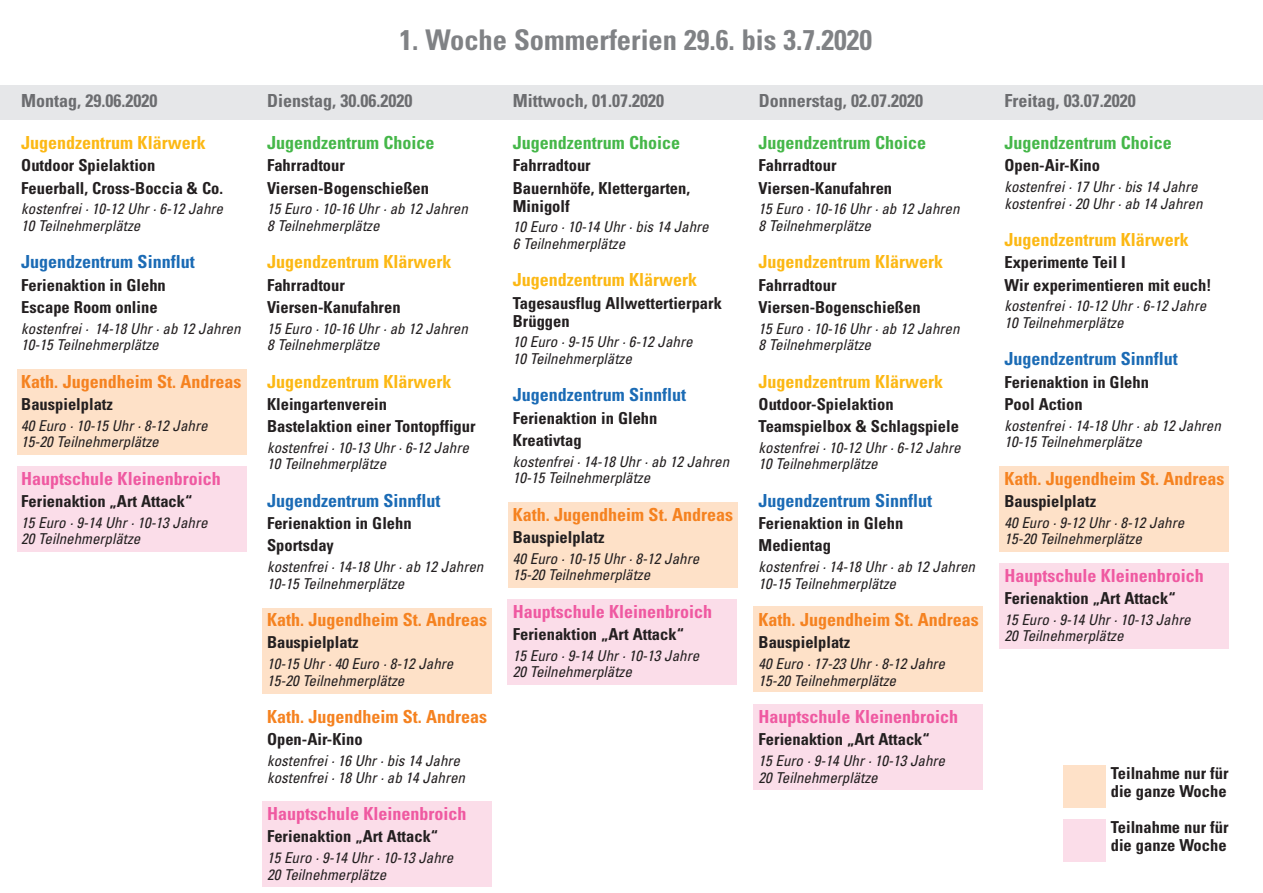
<style>
.page{position:relative;width:1263px;height:893px;background:#fff}
.page>*{position:absolute;margin:0;border:0;box-sizing:border-box;transform-origin:0 0}
.t1{font:700 condensed 28.5px "Univers";color:#808285}
.t2{font:700 condensed 18px "Univers";color:#f58220}
.t3{font:700 condensed 18px "Univers";color:#fcb814}
.t4{font:700 condensed 18px "Univers";color:#ef59a1}
.t5{font:700 condensed 18px "Univers";color:#1b6bb5}
.t6{font:700 condensed 18px "Univers";color:#6c6d70}
.t7{font:700 condensed 18px "Univers";color:#45b749}
.t8{font:700 condensed 16.5px/22.2px "Univers";color:#231f20}
.t9{font:italic condensed 15px/16.5px "Univers";color:#231f20}
</style>
<div class="page">
<div style="left:17px;top:370px;width:230px;height:85px;background:#fee1c8"></div>
<div style="left:508px;top:502px;width:229px;height:86px;background:#fee1c8"></div>
<div style="left:262px;top:608px;width:230px;height:85px;background:#fee1c8"></div>
<div style="left:753px;top:606px;width:230px;height:85px;background:#fee1c8"></div>
<div style="left:999px;top:467px;width:229px;height:85px;background:#fee1c8"></div>
<div style="left:0;top:85px;width:1263px;height:34px;background:#e6e7e9"></div>
<div style="left:17px;top:467px;width:230px;height:85px;background:#fbdde9"></div>
<div style="left:507px;top:599px;width:230px;height:85px;background:#fbdde9"></div>
<div style="left:753px;top:704px;width:230px;height:85px;background:#fbdde9"></div>
<div style="left:999px;top:564px;width:229px;height:85px;background:#fbdde9"></div>
<div style="left:262px;top:801px;width:229px;height:85px;background:#fbdde9"></div>
<div style="left:1063px;top:765px;width:43px;height:43px;background:#fee1c8"></div>
<div style="left:1063px;top:819px;width:43px;height:42px;background:#fbdde9"></div>
<h1 class="t1" style="left:399px;top:29px;width:474px">1. Woche Sommerferien 29.6. bis 3.7.2020</h1>
<p class="t6" style="left:21px;top:94px;width:138px">Montag, 29.06.2020</p>
<p class="t6" style="left:267px;top:94px;width:147px">Dienstag, 30.06.2020</p>
<p class="t6" style="left:513px;top:94px;width:153px">Mittwoch, 01.07.2020</p>
<p class="t6" style="left:759px;top:94px;width:166px">Donnerstag, 02.07.2020</p>
<p class="t6" style="left:1004px;top:94px;width:133px">Freitag, 03.07.2020</p>
<p class="t3" style="left:21px;top:136px;width:186px">Jugendzentrum Klärwerk</p>
<p class="t8" style="left:21px;top:156px;width:203px">Outdoor Spielaktion<br>Feuerball, Cross-Boccia &amp; Co.</p>
<p class="t9" style="left:21px;top:202px;width:203px">kostenfrei · 10-12 Uhr · 6-12 Jahre<br>10 Teilnehmerplätze</p>
<p class="t5" style="left:21px;top:255px;width:175px">Jugendzentrum Sinnflut</p>
<p class="t8" style="left:21px;top:275px;width:146px">Ferienaktion in Glehn<br>Escape Room online</p>
<p class="t9" style="left:21px;top:321px;width:221px">kostenfrei · 14-18 Uhr · ab 12 Jahren<br>10-15 Teilnehmerplätze</p>
<p class="t2" style="left:21px;top:375px;width:222px">Kath. Jugendheim St. Andreas</p>
<p class="t8" style="left:21px;top:394px;width:93px">Bauspielplatz</p>
<p class="t9" style="left:21px;top:418px;width:188px">40 Euro · 10-15 Uhr · 8-12 Jahre<br>15-20 Teilnehmerplätze</p>
<p class="t4" style="left:21px;top:472px;width:201px">Hauptschule Kleinenbroich</p>
<p class="t8" style="left:21px;top:491px;width:173px">Ferienaktion „Art Attack“</p>
<p class="t9" style="left:21px;top:515px;width:188px">15 Euro · 9-14 Uhr · 10-13 Jahre<br>20 Teilnehmerplätze</p>
<p class="t7" style="left:267px;top:136px;width:169px">Jugendzentrum Choice</p>
<p class="t8" style="left:267px;top:156px;width:163px">Fahrradtour<br>Viersen-Bogenschießen</p>
<p class="t9" style="left:267px;top:202px;width:202px">15 Euro · 10-16 Uhr · ab 12 Jahren<br>8 Teilnehmerplätze</p>
<p class="t3" style="left:267px;top:255px;width:186px">Jugendzentrum Klärwerk</p>
<p class="t8" style="left:267px;top:275px;width:135px">Fahrradtour<br>Viersen-Kanufahren</p>
<p class="t9" style="left:267px;top:321px;width:202px">15 Euro · 10-16 Uhr · ab 12 Jahren<br>8 Teilnehmerplätze</p>
<p class="t3" style="left:267px;top:375px;width:186px">Jugendzentrum Klärwerk</p>
<p class="t8" style="left:267px;top:394px;width:210px">Kleingartenverein<br>Bastelaktion einer Tontopffigur</p>
<p class="t9" style="left:267px;top:440px;width:203px">kostenfrei · 10-13 Uhr · 6-12 Jahre<br>10 Teilnehmerplätze</p>
<p class="t5" style="left:267px;top:494px;width:175px">Jugendzentrum Sinnflut</p>
<p class="t8" style="left:267px;top:513px;width:146px">Ferienaktion in Glehn<br>Sportsday</p>
<p class="t9" style="left:267px;top:560px;width:218px">kostenfrei · 14-18 Uhr · ab 12 Jahren<br>10-15 Teilnehmerplätze</p>
<p class="t2" style="left:267px;top:613px;width:222px">Kath. Jugendheim St. Andreas</p>
<p class="t8" style="left:267px;top:633px;width:93px">Bauspielplatz</p>
<p class="t9" style="left:267px;top:657px;width:188px">10-15 Uhr · 40 Euro · 8-12 Jahre<br>15-20 Teilnehmerplätze</p>
<p class="t2" style="left:267px;top:710px;width:222px">Kath. Jugendheim St. Andreas</p>
<p class="t8" style="left:267px;top:730px;width:97px">Open-Air-Kino</p>
<p class="t9" style="left:267px;top:754px;width:200px">kostenfrei · 16 Uhr · bis 14 Jahre kostenfrei · 18 Uhr · ab 14 Jahren</p>
<p class="t4" style="left:267px;top:807px;width:201px">Hauptschule Kleinenbroich</p>
<p class="t8" style="left:267px;top:827px;width:173px">Ferienaktion „Art Attack“</p>
<p class="t9" style="left:267px;top:851px;width:188px">15 Euro · 9-14 Uhr · 10-13 Jahre<br>20 Teilnehmerplätze</p>
<p class="t7" style="left:513px;top:136px;width:169px">Jugendzentrum Choice</p>
<p class="t8" style="left:513px;top:156px;width:179px">Fahrradtour<br>Bauernhöfe, Klettergarten,</p>
<p class="t8" style="left:513px;top:196px;width:58px">Minigolf</p>
<p class="t9" style="left:513px;top:220px;width:197px">10 Euro · 10-14 Uhr · bis 14 Jahre<br>6 Teilnehmerplätze</p>
<p class="t3" style="left:513px;top:273px;width:186px">Jugendzentrum Klärwerk</p>
<p class="t8" style="left:513px;top:295px;width:211px;line-height:18px">Tagesausflug Allwettertierpark<br>Brüggen</p>
<p class="t9" style="left:513px;top:335px;width:181px">10 Euro · 9-15 Uhr · 6-12 Jahre<br>10 Teilnehmerplätze</p>
<p class="t5" style="left:513px;top:388px;width:175px">Jugendzentrum Sinnflut</p>
<p class="t8" style="left:513px;top:408px;width:146px">Ferienaktion in Glehn<br>Kreativtag</p>
<p class="t9" style="left:513px;top:454px;width:218px">kostenfrei · 14-18 Uhr · ab 12 Jahren<br>10-15 Teilnehmerplätze</p>
<p class="t2" style="left:513px;top:508px;width:222px">Kath. Jugendheim St. Andreas</p>
<p class="t8" style="left:513px;top:527px;width:93px">Bauspielplatz</p>
<p class="t9" style="left:513px;top:551px;width:188px">40 Euro · 10-15 Uhr · 8-12 Jahre<br>15-20 Teilnehmerplätze</p>
<p class="t4" style="left:513px;top:605px;width:201px">Hauptschule Kleinenbroich</p>
<p class="t8" style="left:513px;top:624px;width:173px">Ferienaktion „Art Attack“</p>
<p class="t9" style="left:513px;top:648px;width:188px">15 Euro · 9-14 Uhr · 10-13 Jahre<br>20 Teilnehmerplätze</p>
<p class="t7" style="left:759px;top:136px;width:169px">Jugendzentrum Choice</p>
<p class="t8" style="left:759px;top:156px;width:135px">Fahrradtour<br>Viersen-Kanufahren</p>
<p class="t9" style="left:759px;top:202px;width:202px">15 Euro · 10-16 Uhr · ab 12 Jahren<br>8 Teilnehmerplätze</p>
<p class="t3" style="left:759px;top:255px;width:186px">Jugendzentrum Klärwerk</p>
<p class="t8" style="left:759px;top:275px;width:163px">Fahrradtour<br>Viersen-Bogenschießen</p>
<p class="t9" style="left:759px;top:321px;width:202px">15 Euro · 10-16 Uhr · ab 12 Jahren<br>8 Teilnehmerplätze</p>
<p class="t3" style="left:759px;top:375px;width:186px">Jugendzentrum Klärwerk</p>
<p class="t8" style="left:759px;top:394px;width:202px">Outdoor-Spielaktion<br>Teamspielbox &amp; Schlagspiele</p>
<p class="t9" style="left:759px;top:440px;width:203px">kostenfrei · 10-12 Uhr · 6-12 Jahre<br>10 Teilnehmerplätze</p>
<p class="t5" style="left:759px;top:494px;width:175px">Jugendzentrum Sinnflut</p>
<p class="t8" style="left:759px;top:513px;width:146px">Ferienaktion in Glehn<br>Medientag</p>
<p class="t9" style="left:759px;top:560px;width:218px">kostenfrei · 14-18 Uhr · ab 12 Jahren<br>10-15 Teilnehmerplätze</p>
<p class="t2" style="left:759px;top:613px;width:222px">Kath. Jugendheim St. Andreas</p>
<p class="t8" style="left:759px;top:633px;width:93px">Bauspielplatz</p>
<p class="t9" style="left:759px;top:657px;width:188px">40 Euro · 17-23 Uhr · 8-12 Jahre<br>15-20 Teilnehmerplätze</p>
<p class="t4" style="left:759px;top:710px;width:201px">Hauptschule Kleinenbroich</p>
<p class="t8" style="left:759px;top:730px;width:173px">Ferienaktion „Art Attack“</p>
<p class="t9" style="left:759px;top:754px;width:188px">15 Euro · 9-14 Uhr · 10-13 Jahre<br>20 Teilnehmerplätze</p>
<p class="t7" style="left:1004px;top:136px;width:169px">Jugendzentrum Choice</p>
<p class="t8" style="left:1004px;top:156px;width:97px">Open-Air-Kino</p>
<p class="t9" style="left:1004px;top:180px;width:200px">kostenfrei · 17 Uhr · bis 14 Jahre kostenfrei · 20 Uhr · ab 14 Jahren</p>
<p class="t3" style="left:1004px;top:233px;width:186px">Jugendzentrum Klärwerk</p>
<p class="t8" style="left:1004px;top:253px;width:209px">Experimente Teil I<br>Wir experimentieren mit euch!</p>
<p class="t9" style="left:1004px;top:299px;width:203px">kostenfrei · 10-12 Uhr · 6-12 Jahre<br>10 Teilnehmerplätze</p>
<p class="t5" style="left:1004px;top:352px;width:175px">Jugendzentrum Sinnflut</p>
<p class="t8" style="left:1004px;top:372px;width:146px">Ferienaktion in Glehn<br>Pool Action</p>
<p class="t9" style="left:1004px;top:418px;width:218px">kostenfrei · 14-18 Uhr · ab 12 Jahren<br>10-15 Teilnehmerplätze</p>
<p class="t2" style="left:1004px;top:472px;width:222px">Kath. Jugendheim St. Andreas</p>
<p class="t8" style="left:1004px;top:491px;width:93px">Bauspielplatz</p>
<p class="t9" style="left:1004px;top:515px;width:181px">40 Euro · 9-12 Uhr · 8-12 Jahre<br>15-20 Teilnehmerplätze</p>
<p class="t4" style="left:1004px;top:569px;width:201px">Hauptschule Kleinenbroich</p>
<p class="t8" style="left:1004px;top:588px;width:173px">Ferienaktion „Art Attack“</p>
<p class="t9" style="left:1004px;top:612px;width:188px">15 Euro · 9-14 Uhr · 10-13 Jahre<br>20 Teilnehmerplätze</p>
<p class="t8" style="left:1111px;top:766px;width:119px;line-height:18px">Teilnahme nur für die ganze Woche</p>
<p class="t8" style="left:1111px;top:819px;width:119px;line-height:18px">Teilnahme nur für die ganze Woche</p>
</div>
